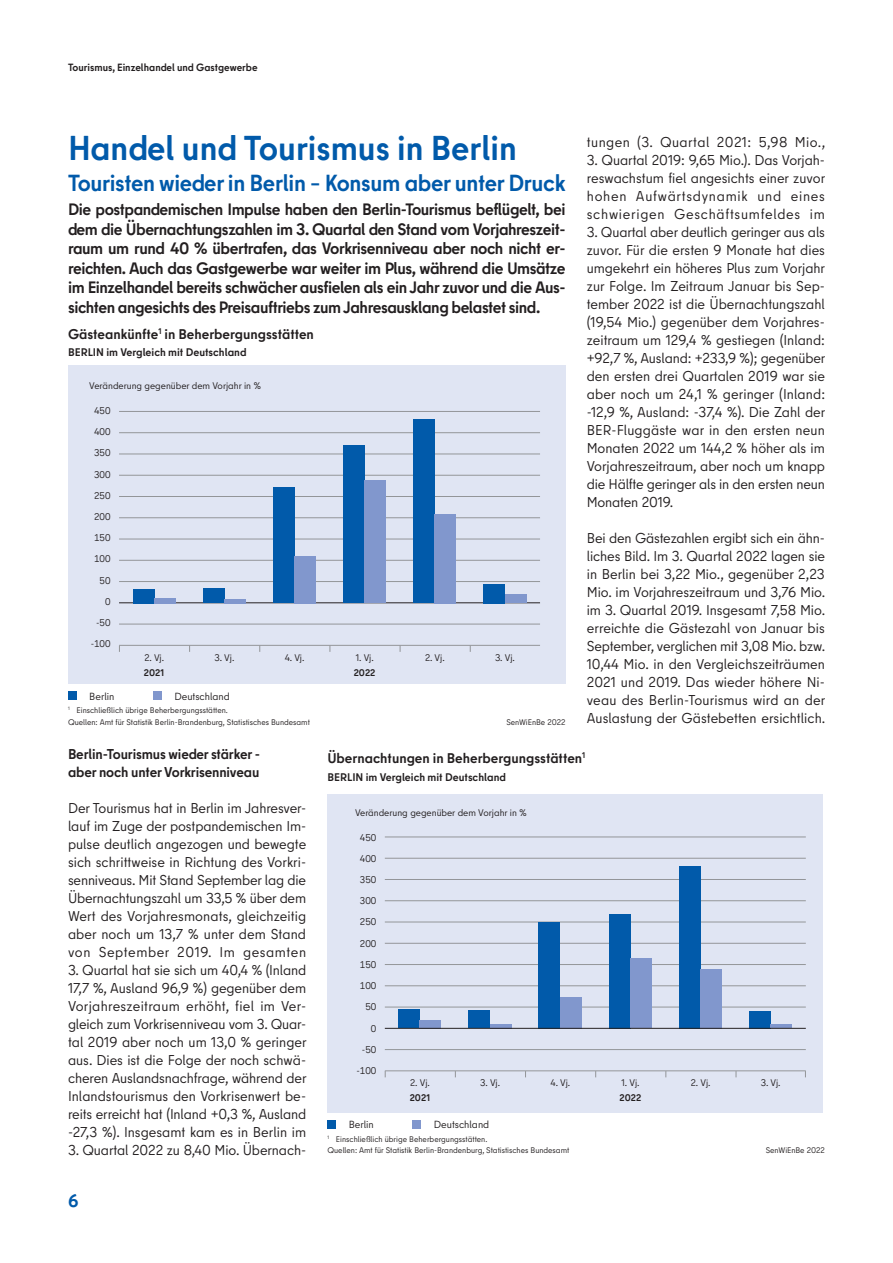
<style>
.page{position:relative;width:893px;height:1263px;background:#fff}
.page>*{position:absolute;margin:0;border:0;box-sizing:border-box;transform-origin:0 0}
.Neu_Head{font:700 34.5px "Berlin Type";color:#015aaa}
.Neu_Subhead{font:700 23.25px "Berlin Type";letter-spacing:-.015em;color:#015aaa}
.t1{font:700 18px "Berlin Type";color:#015aaa}
.Neu_Vorspann{font:700 16.5px/19.5px "Berlin Type";letter-spacing:-.025em;color:#231f20;text-align:justify}
.Neu_Fließtext{font:14.25px/18px "Berlin Type";letter-spacing:.005em;color:#231f20;text-align:justify}
.Neu_Über_2{font:700 14.25px "Berlin Type";letter-spacing:-.01em;color:#231f20}
.Neu_Fließtext-2{font:14.25px "Berlin Type";letter-spacing:.03em;color:#231f20}
.t2{font:700 14.1px "Berlin Type";color:#231f20}
.t3{font:700 11.1px "Berlin Type";color:#231f20}
.t4{font:700 10.5px "Berlin Type";color:#231f20}
.t5{font:10.35px "Berlin Type";color:#231f20}
.t6{font:9.75px/21.1px "Berlin Type";color:#231f20;text-align:right}
.t7{font:9.6px "Berlin Type";color:#231f20}
.t8{font:700 9.6px "Berlin Type";color:#231f20}
.t9{font:8.1px/11.9px "Berlin Type";color:#231f20}
</style>
<div class="page">
<div style="left:68px;top:691px;width:9px;height:9px;background:#015aaa"></div>
<div style="left:153px;top:691px;width:9px;height:9px;background:#8197cd"></div>
<div style="left:68px;top:365px;width:498px;height:319px;background:#e0e5f3"></div>
<hr style="left:119px;top:645px;width:421px;height:1px;background:#939598">
<hr style="left:119px;top:624px;width:421px;height:1px;background:#939598">
<hr style="left:119px;top:602px;width:421px;height:1px;background:#231f20">
<hr style="left:119px;top:581px;width:421px;height:1px;background:#939598">
<hr style="left:119px;top:560px;width:421px;height:1px;background:#939598">
<hr style="left:119px;top:539px;width:421px;height:1px;background:#939598">
<hr style="left:119px;top:517px;width:421px;height:1px;background:#939598">
<hr style="left:119px;top:496px;width:421px;height:1px;background:#939598">
<hr style="left:119px;top:475px;width:421px;height:1px;background:#939598">
<hr style="left:119px;top:454px;width:421px;height:1px;background:#939598">
<hr style="left:119px;top:432px;width:421px;height:1px;background:#939598">
<hr style="left:119px;top:411px;width:421px;height:1px;background:#939598">
<div style="left:133px;top:589px;width:21px;height:14px;background:#015aaa"></div>
<div style="left:203px;top:588px;width:21px;height:15px;background:#015aaa"></div>
<div style="left:273px;top:487px;width:21px;height:116px;background:#015aaa"></div>
<div style="left:343px;top:445px;width:22px;height:158px;background:#015aaa"></div>
<div style="left:414px;top:419px;width:21px;height:184px;background:#015aaa"></div>
<div style="left:484px;top:584px;width:21px;height:19px;background:#015aaa"></div>
<div style="left:154px;top:598px;width:21px;height:5px;background:#8197cd"></div>
<hr style="left:224px;top:599px;width:22px;height:4px;background:#8197cd">
<div style="left:294px;top:556px;width:22px;height:47px;background:#8197cd"></div>
<div style="left:365px;top:481px;width:21px;height:122px;background:#8197cd"></div>
<div style="left:327px;top:794px;width:495px;height:319px;background:#e0e5f3"></div>
<div style="left:327px;top:1120px;width:9px;height:8px;background:#015aaa"></div>
<div style="left:412px;top:1120px;width:9px;height:8px;background:#8197cd"></div>
<hr style="left:385px;top:1070px;width:421px;height:1px;background:#939598">
<hr style="left:385px;top:1049px;width:421px;height:1px;background:#939598">
<hr style="left:385px;top:1007px;width:421px;height:1px;background:#939598">
<hr style="left:385px;top:985px;width:421px;height:1px;background:#939598">
<hr style="left:385px;top:964px;width:421px;height:1px;background:#939598">
<hr style="left:385px;top:943px;width:421px;height:1px;background:#939598">
<hr style="left:385px;top:922px;width:421px;height:1px;background:#939598">
<hr style="left:385px;top:900px;width:421px;height:1px;background:#939598">
<hr style="left:385px;top:879px;width:421px;height:1px;background:#939598">
<hr style="left:385px;top:858px;width:421px;height:1px;background:#939598">
<hr style="left:385px;top:836px;width:421px;height:1px;background:#939598">
<div style="left:398px;top:1009px;width:22px;height:19px;background:#015aaa"></div>
<div style="left:469px;top:1010px;width:21px;height:18px;background:#015aaa"></div>
<div style="left:539px;top:922px;width:21px;height:106px;background:#015aaa"></div>
<div style="left:609px;top:914px;width:21px;height:114px;background:#015aaa"></div>
<div style="left:679px;top:866px;width:21px;height:162px;background:#015aaa"></div>
<div style="left:749px;top:1011px;width:22px;height:17px;background:#015aaa"></div>
<div style="left:420px;top:1020px;width:21px;height:8px;background:#8197cd"></div>
<svg style="left:490px;top:1024px;width:21px;height:4px"></svg>
<div style="left:560px;top:997px;width:21px;height:31px;background:#8197cd"></div>
<div style="left:630px;top:958px;width:21px;height:70px;background:#8197cd"></div>
<div style="left:435px;top:514px;width:21px;height:89px;background:#8197cd"></div>
<div style="left:505px;top:594px;width:21px;height:9px;background:#8197cd"></div>
<div style="left:700px;top:969px;width:22px;height:59px;background:#8197cd"></div>
<svg style="left:771px;top:1024px;width:21px;height:4px"></svg>
<hr style="left:385px;top:1028px;width:421px;height:1px;background:#231f20">
<p class="t4" style="left:68px;top:61px;width:191px">Tourismus, Einzelhandel und Gastgewerbe</p>
<p class="Neu_Head" style="left:68px;top:126px;width:450px">Handel und Tourismus in Berlin</p>
<p class="Neu_Subhead" style="left:68px;top:168px;width:499px">Touristen wieder in Berlin – Konsum aber unter Druck</p>
<p class="Neu_Vorspann" style="left:68px;top:200px;width:499px">Die postpandemischen Impulse haben den Berlin-Tourismus beflügelt, bei dem die Übernachtungszahlen im 3. Quartal den Stand vom Vorjahreszeit&shy;raum um rund 40 % übertrafen, das Vorkrisenniveau aber noch nicht er&shy;reichten. Auch das Gastgewerbe war weiter im Plus, während die Umsätze im Einzelhandel bereits schwächer ausfielen als ein Jahr zuvor und die Aus&shy;sichten angesichts des Preisauftriebs zum Jahresausklang belastet sind.</p>
<p class="t2" style="left:68px;top:325px;width:247px">Gästeankünfte<sup>1</sup> in Beherbergungsstätten</p>
<p class="t3" style="left:68px;top:345px;width:180px">BERLIN im Vergleich mit Deutschland</p>
<p class="t7" style="left:89px;top:380px;width:173px">Veränderung gegenüber dem Vorjahr in %</p>
<p class="t6" style="left:91px;top:400px;width:21px">450<br>400<br>350<br>300<br>250<br>200<br>150<br>100<br>50<br>0 -50 -100</p>
<p class="t7" style="left:144px;top:651px;width:21px">2. Vj.</p>
<p class="t7" style="left:214px;top:651px;width:21px">3. Vj.</p>
<p class="t7" style="left:285px;top:651px;width:21px">4. Vj.</p>
<p class="t7" style="left:356px;top:651px;width:20px">1. Vj.</p>
<p class="t7" style="left:425px;top:651px;width:21px">2. Vj.</p>
<p class="t7" style="left:495px;top:651px;width:21px">3. Vj.</p>
<p class="t8" style="left:144px;top:666px;width:22px">2021</p>
<p class="t8" style="left:354px;top:666px;width:23px">2022</p>
<p class="t5" style="left:89px;top:690px;width:27px">Berlin</p>
<p class="t5" style="left:174px;top:690px;width:57px">Deutschland</p>
<p class="t9" style="left:68px;top:704px;width:243px"><sup>1</sup> Einschließlich übrige Beherbergungsstätten.<br>Quellen: Amt für Statistik Berlin-Brandenburg, Statistisches Bundesamt</p>
<p class="t9" style="left:506px;top:716px;width:61px">SenWiEnBe 2022</p>
<p class="Neu_Fließtext-2" style="left:587px;top:133px;width:240px">tungen (3. Quartal 2021: 5,98 Mio.,</p>
<p class="Neu_Fließtext" style="left:587px;top:151px;width:240px">3. Quartal 2019: 9,65 Mio.). Das Vorjah&shy;reswachstum fiel angesichts einer zuvor hohen Aufwärtsdynamik und eines schwierigen Geschäftsumfeldes im</p>
<p class="Neu_Fließtext" style="left:587px;top:223px;width:240px">3. Quartal aber deutlich geringer aus als zuvor. Für die ersten 9 Monate hat dies umgekehrt ein höheres Plus zum Vorjahr zur Folge. Im Zeitraum Januar bis Sep&shy;tember 2022 ist die Übernachtungszahl (19,54 Mio.) gegenüber dem Vorjahres&shy;zeitraum um 129,4 % gestiegen (Inland: +92,7 %, Ausland: +233,9 %); gegenüber den ersten drei Quartalen 2019 war sie aber noch um 24,1 % geringer (Inland: -12,9 %, Ausland: -37,4 %). Die Zahl der BER-Fluggäste war in den ersten neun Monaten 2022 um 144,2 % höher als im Vorjahreszeitraum, aber noch um knapp die Hälfte geringer als in den ersten neun Monaten 2019.</p>
<p class="Neu_Fließtext" style="left:587px;top:529px;width:240px">Bei den Gästezahlen ergibt sich ein ähn&shy;liches Bild. Im 3. Quartal 2022 lagen sie in Berlin bei 3,22 Mio., gegenüber 2,23<br>Mio. im Vorjahreszeitraum und 3,76 Mio. im 3. Quartal 2019. Insgesamt 7,58 Mio. erreichte die Gästezahl von Januar bis September, verglichen mit 3,08 Mio. bzw.<br>10,44 Mio. in den Vergleichszeiträumen 2021 und 2019. Das wieder höhere Ni&shy;veau des Berlin-Tourismus wird an der Auslastung der Gästebetten ersichtlich.</p>
<p class="Neu_Über_2" style="left:68px;top:745px;width:193px">Berlin-Tourismus wieder stärker -</p>
<p class="Neu_Über_2" style="left:68px;top:763px;width:193px">aber noch unter Vorkrisenniveau</p>
<p class="Neu_Fließtext" style="left:68px;top:799px;width:240px">Der Tourismus hat in Berlin im Jahresver&shy;lauf im Zuge der postpandemischen Im&shy;pulse deutlich angezogen und bewegte sich schrittweise in Richtung des Vorkri&shy;senniveaus. Mit Stand September lag die Übernachtungszahl um 33,5 % über dem Wert des Vorjahresmonats, gleichzeitig aber noch um 13,7 % unter dem Stand von September 2019. Im gesamten</p>
<p class="Neu_Fließtext" style="left:68px;top:961px;width:240px">3. Quartal hat sie sich um 40,4 % (Inland 17,7 %, Ausland 96,9 %) gegenüber dem Vorjahreszeitraum erhöht, fiel im Ver&shy;gleich zum Vorkrisenniveau vom 3. Quar&shy;tal 2019 aber noch um 13,0 % geringer aus. Dies ist die Folge der noch schwä&shy;cheren Auslandsnachfrage, während der Inlandstourismus den Vorkrisenwert be&shy;reits erreicht hat (Inland +0,3 %, Ausland -27,3 %). Insgesamt kam es in Berlin im</p>
<p class="Neu_Fließtext" style="left:68px;top:1141px;width:240px">3. Quartal 2022 zu 8,40 Mio. Übernach-</p>
<p class="t1" style="left:68px;top:1189px;width:12px">6</p>
<p class="t2" style="left:327px;top:749px;width:259px">Übernachtungen in Beherbergungsstätten<sup>1</sup></p>
<p class="t3" style="left:327px;top:770px;width:180px">BERLIN im Vergleich mit Deutschland</p>
<p class="t7" style="left:355px;top:807px;width:173px">Veränderung gegenüber dem Vorjahr in %</p>
<p class="t6" style="left:356px;top:827px;width:21px">450<br>400<br>350<br>300<br>250<br>200<br>150<br>100<br>50<br>0 -50 -100</p>
<p class="t7" style="left:410px;top:1077px;width:21px">2. Vj.</p>
<p class="t7" style="left:480px;top:1077px;width:21px">3. Vj.</p>
<p class="t7" style="left:550px;top:1077px;width:21px">4. Vj.</p>
<p class="t7" style="left:621px;top:1077px;width:20px">1. Vj.</p>
<p class="t7" style="left:691px;top:1077px;width:21px">2. Vj.</p>
<p class="t7" style="left:761px;top:1077px;width:21px">3. Vj.</p>
<p class="t8" style="left:410px;top:1091px;width:22px">2021</p>
<p class="t8" style="left:619px;top:1091px;width:23px">2022</p>
<p class="t5" style="left:349px;top:1118px;width:27px">Berlin</p>
<p class="t5" style="left:434px;top:1118px;width:57px">Deutschland</p>
<p class="t9" style="left:327px;top:1133px;width:243px"><sup>1</sup> Einschließlich übrige Beherbergungsstätten.<br>Quellen: Amt für Statistik Berlin-Brandenburg, Statistisches Bundesamt</p>
<p class="t9" style="left:766px;top:1144px;width:61px">SenWiEnBe 2022</p>
</div>
